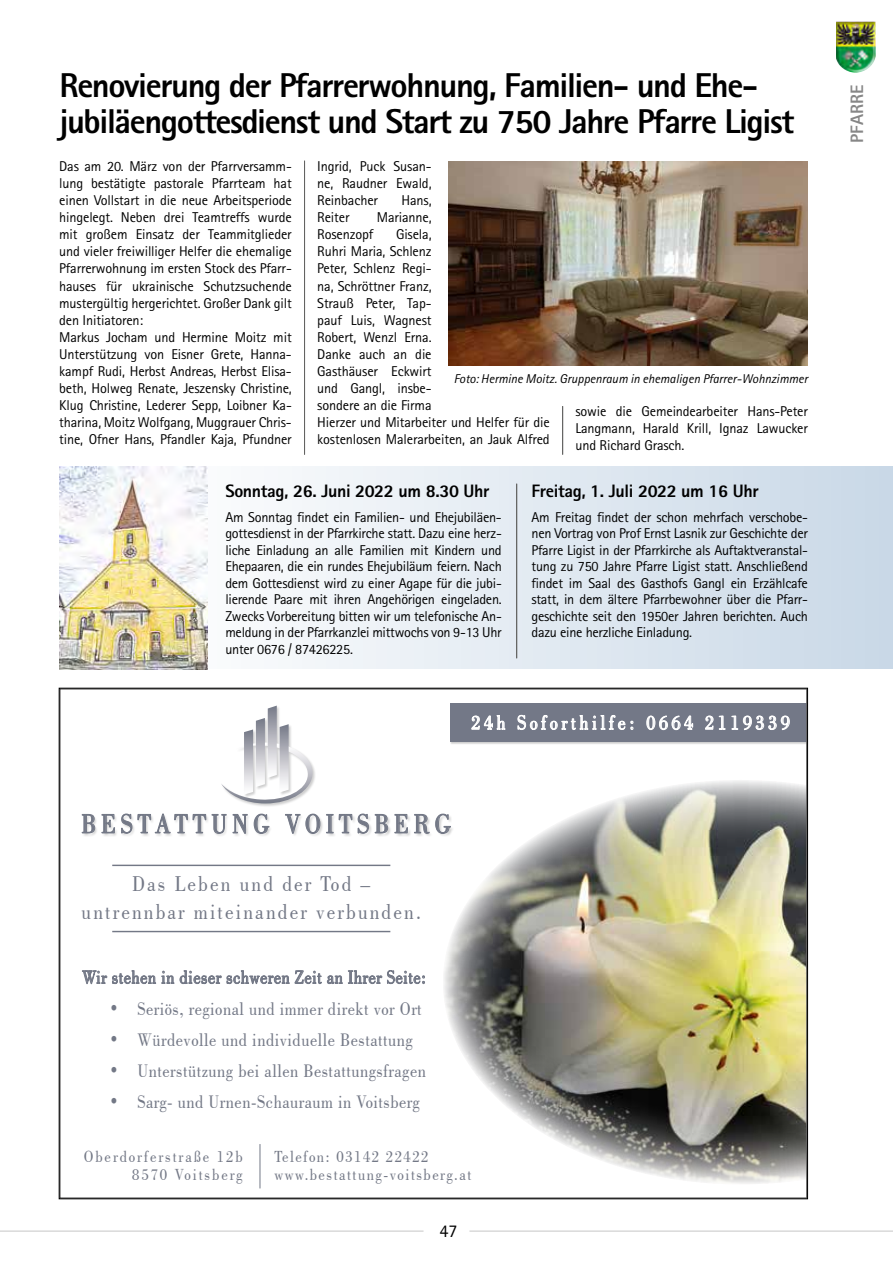
<style>
.page{position:relative;width:893px;height:1263px;background:#fff}
.page>*{position:absolute;margin:0;border:0;box-sizing:border-box;transform-origin:0 0}
.t1{font:800 34.5px/36px "Rotis Sans Serif Std";letter-spacing:-.04em;color:#000}
.t2{font:28.2px "Bodoni BT";letter-spacing:.2em;color:#737886;scale:.87 1}
.t3{font:22.5px/27.5px "Bodoni BT";letter-spacing:.11em;color:#737886;text-align:center;scale:.87 1}
.t4{font:20.7px "Bodoni BT";letter-spacing:.2em;color:#fff;scale:.87 1}
.t5{font:19.05px "Bodoni BT";letter-spacing:.03em;color:#737886;scale:.87 1}
.t6{font:800 18px "Rotis Sans Serif Std";letter-spacing:-.02em;color:#000}
.t7{font:800 18px "Rotis Sans Serif Std";color:#878787}
.t8{font:18px "Rotis Sans Serif Std";color:#000}
.t9{font:16.95px/18.8px "Bodoni BT";letter-spacing:.1em;color:#737886;scale:.87 1}
.t10{font:16.95px/18.8px "Bodoni BT";letter-spacing:.13em;color:#737886;text-align:right;scale:.87 1}
.t11{font:14.25px/17.1px "Rotis Sans Serif Std";letter-spacing:-.01em;color:#000;text-align:justify}
.t12{font:italic 12.75px "Rotis Sans Serif Std";color:#000}
</style>
<div class="page">
<div style="left:164px;top:466px;width:729px;height:203px;background:linear-gradient(to right,#fdfefe,#c9d8e7)"></div>
<hr style="left:304px;top:161px;width:1px;height:294px;background:#636362">
<hr style="left:562px;top:406px;width:1px;height:49px;background:#636362">
<hr style="left:516px;top:484px;width:1px;height:174px;background:#636362">
<img style="left:449px;top:161px;width:359px;height:204px">
<div style="left:835px;top:21px;width:42px;height:51px;background:#000;opacity:.75"></div>
<hr style="left:0;top:1231px;width:423px;height:1px;background:#c6c6c6">
<hr style="left:469px;top:1231px;width:424px;height:1px;background:#c6c6c6">
<div style="left:450px;top:703px;width:357px;height:42px;background:#d8d8d8"></div>
<div style="left:450px;top:703px;width:357px;height:39px;background:#737887"></div>
<img style="left:444px;top:780px;width:361px;height:404px">
<div style="left:81px;top:705px;width:373px;height:132px;background:#fff"></div>
<svg style="left:82px;top:814px;width:13px;height:19px"></svg>
<svg style="left:102px;top:814px;width:13px;height:19px"></svg>
<svg style="left:121px;top:813px;width:85px;height:21px"></svg>
<svg style="left:212px;top:814px;width:15px;height:20px"></svg>
<svg style="left:233px;top:814px;width:15px;height:20px"></svg>
<svg style="left:254px;top:814px;width:15px;height:20px"></svg>
<svg style="left:285px;top:814px;width:15px;height:20px"></svg>
<svg style="left:306px;top:814px;width:14px;height:20px"></svg>
<svg style="left:326px;top:814px;width:26px;height:19px"></svg>
<svg style="left:358px;top:814px;width:11px;height:20px"></svg>
<svg style="left:375px;top:814px;width:13px;height:19px"></svg>
<svg style="left:395px;top:814px;width:13px;height:19px"></svg>
<svg style="left:414px;top:814px;width:37px;height:20px"></svg>
<svg style="left:221px;top:706px;width:92px;height:97px"></svg>
<svg style="left:471px;top:715px;width:35px;height:15px"></svg>
<svg style="left:517px;top:714px;width:117px;height:16px"></svg>
<svg style="left:646px;top:715px;width:47px;height:15px"></svg>
<svg style="left:705px;top:715px;width:85px;height:15px"></svg>
<hr style="left:260px;top:1144px;width:1px;height:44px;background:#737886">
<hr style="left:112px;top:931px;width:278px;height:1px;background:#737886">
<hr style="left:112px;top:865px;width:278px;height:1px;background:#737886">
<svg style="left:82px;top:970px;width:74px;height:14px"></svg>
<svg style="left:162px;top:971px;width:12px;height:12px"></svg>
<svg style="left:180px;top:970px;width:41px;height:14px"></svg>
<svg style="left:227px;top:970px;width:62px;height:14px"></svg>
<svg style="left:295px;top:970px;width:130px;height:14px"></svg>
<img style="left:60px;top:466px;width:147px;height:203px">
<h1 class="t1" style="left:60px;top:67px;width:736px">Renovierung der Pfarrerwohnung, Familien- und Ehe&shy;jubiläengottesdienst und Start zu 750 Jahre Pfarre Ligist</h1>
<p class="t11" style="left:59px;top:157px;width:234px;text-align:left">Das am 20. März von der Pfarrversamm&shy;lung bestätigte pastorale Pfarrteam hat einen Vollstart in die neue Arbeitsperiode hingelegt. Neben drei Teamtreffs wurde mit großem Einsatz der Teammitglieder und vieler freiwilliger Helfer die ehemalige Pfarrerwohnung im ersten Stock des Pfarr&shy;hauses für ukrainische Schutzsuchende mustergültig hergerichtet. Großer Dank gilt den Initiatoren:<br>Markus Jocham und Hermine Moitz mit Unterstützung von Eisner Grete, Hanna&shy;kampf Rudi, Herbst Andreas, Herbst Elisa&shy;beth, Holweg Renate, Jeszensky Christine, Klug Christine, Lederer Sepp, Loibner Ka&shy;tharina, Moitz Wolfgang, Muggrauer Chris&shy;tine, Ofner Hans, Pfandler Kaja, Pfundner</p>
<p class="t11" style="left:317px;top:157px;width:116px">Ingrid, Puck Susan&shy;ne, Raudner Ewald, Reinbacher</p>
<p class="t11" style="left:402px;top:192px;width:32px">Hans,</p>
<p class="t11" style="left:317px;top:209px;width:34px">Reiter</p>
<p class="t11" style="left:377px;top:209px;width:56px">Marianne,</p>
<p class="t11" style="left:317px;top:226px;width:58px">Rosenzopf</p>
<p class="t11" style="left:317px;top:226px;width:234px;text-align:left;text-indent:79px">Gisela,<br>Ruhri Maria, Schlenz<br>Peter, Schlenz Regi-<br>na, Schröttner Franz,<br>Strauß Peter, Tap-<br>pauf Luis, Wagnest<br>Robert, Wenzl Erna.<br>Danke auch an die<br>Gasthäuser Eckwirt<br>und Gangl, insbe-<br>sondere an die Firma<br>Hierzer und Mitarbeiter und Helfer für die kostenlosen Malerarbeiten, an Jauk Alfred</p>
<p class="t12" style="left:454px;top:371px;width:356px">Foto: Hermine Moitz. Gruppenraum in ehemaligen Pfarrer-Wohnzimmer</p>
<p class="t11" style="left:575px;top:403px;width:234px">sowie die Gemeindearbeiter Hans-Peter Langmann, Harald Krill, Ignaz Lawucker und Richard Grasch.</p>
<p class="t6" style="left:225px;top:479px;width:266px">Sonntag, 26. Juni 2022 um 8.30 Uhr</p>
<p class="t11" style="left:225px;top:508px;width:278px;line-height:16.6px">Am Sonntag findet ein Familien- und Ehejubiläen&shy;gottesdienst in der Pfarrkirche statt. Dazu eine herz&shy;liche Einladung an alle Familien mit Kindern und Ehepaaren, die ein rundes Ehejubiläum feiern. Nach dem Gottesdienst wird zu einer Agape für die jubi&shy;lierende Paare mit ihren Angehörigen eingeladen.<br>Zwecks Vorbereitung bitten wir um telefonische An&shy;meldung in der Pfarrkanzlei mittwochs von 9-13 Uhr unter 0676 / 87426225.</p>
<p class="t6" style="left:531px;top:479px;width:229px">Freitag, 1. Juli 2022 um 16 Uhr</p>
<p class="t11" style="left:531px;top:508px;width:278px;line-height:16.5px">Am Freitag findet der schon mehrfach verschobe&shy;nen Vortrag von Prof Ernst Lasnik zur Geschichte der Pfarre Ligist in der Pfarrkirche als Auftaktveranstal&shy;tung zu 750 Jahre Pfarre Ligist statt. Anschließend findet im Saal des Gasthofs Gangl ein Erzählcafe statt, in dem ältere Pfarrbewohner über die Pfarr&shy;geschichte seit den 1950er Jahren berichten. Auch dazu eine herzliche Einladung.</p>
<h3 class="t4" style="left:471px;top:710px;width:368px">24h Soforthilfe: 0664 2119339</h3>
<h2 class="t2" style="left:81px;top:806px;width:426px">BESTATTUNG VOITSBERG</h2>
<h3 class="t3" style="left:82px;top:870px;width:392px">Das Leben und der Tod – untrennbar miteinander verbunden.</h3>
<h3 class="t5" style="left:82px;top:965px;width:397px">Wir stehen in dieser schweren Zeit an Ihrer Seite:</h3>
<h3 class="t5" style="left:109px;top:997px;width:361px">• Seriös, regional und immer direkt vor Ort</h3>
<h3 class="t5" style="left:109px;top:1028px;width:350px">• Würdevolle und individuelle Bestattung</h3>
<h3 class="t5" style="left:109px;top:1059px;width:365px">• Unterstützung bei allen Bestattungsfragen</h3>
<h3 class="t5" style="left:109px;top:1090px;width:358px">• Sarg- und Urnen-Schauraum in Voitsberg</h3>
<p class="t10" style="left:84px;top:1146px;width:184px">Oberdorferstraße 12b<br>8570 Voitsberg</p>
<p class="t9" style="left:275px;top:1146px;width:228px">Telefon: 03142 22422 www.bestattung-voitsberg.at</p>
<p class="t8" style="left:440px;top:1221px;width:19px">47</p>
<p class="t7" style="left:846px;top:143px;width:60px;rotate:-90deg">PFARRE</p>
</div>
